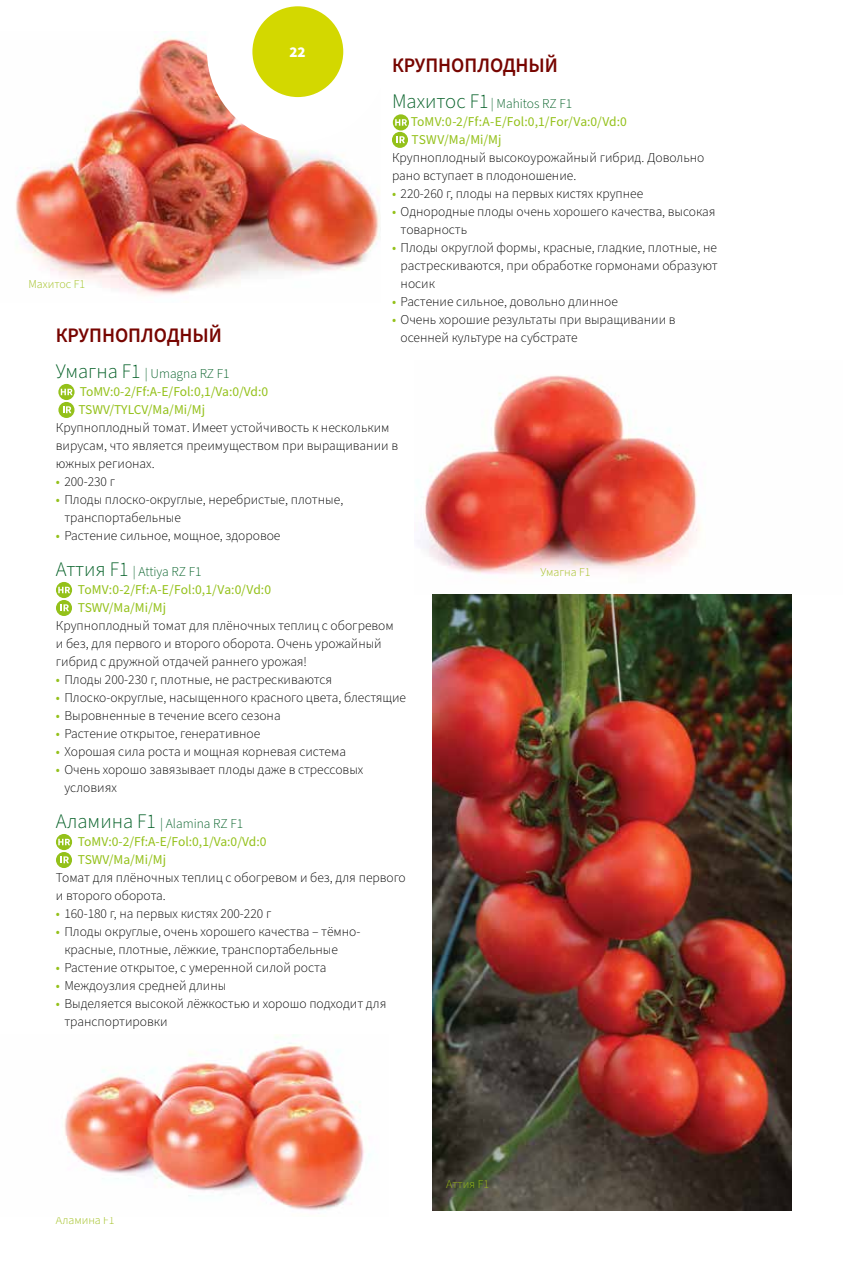
<style>
.page{position:relative;width:847px;height:1263px;background:#fff}
.page>*{position:absolute;margin:0;border:0;box-sizing:border-box;transform-origin:0 0}
.t1{font:600 20.7px "Source Sans Pro";color:#770500;scale:.95 1}
.t2{font:900 15px "Source Sans Pro";color:#fff}
.t3{font:300 13.5px/18px "Source Sans Pro";color:#000}
.t4{font:13.5px/18px "Source Sans Pro";color:#94c11a}
.t5{font:300 12px "Source Sans Pro";color:#9dbd16}
.s1{font-weight:300;font-size:20.7px;color:#005e24}
.s2{font-weight:300;color:#005e24}
.s3{font-weight:400;color:#94c11a}
</style>
<div class="page">
<svg style="left:58px;top:384px;width:16px;height:16px"></svg>
<svg style="left:61px;top:389px;width:12px;height:6px"></svg>
<svg style="left:58px;top:402px;width:16px;height:16px"></svg>
<svg style="left:63px;top:406px;width:8px;height:7px"></svg>
<svg style="left:56px;top:582px;width:16px;height:16px"></svg>
<svg style="left:58px;top:587px;width:12px;height:6px"></svg>
<div style="left:56px;top:600px;width:16px;height:16px;background:#94c11a;border-radius:50%"></div>
<svg style="left:60px;top:604px;width:9px;height:7px"></svg>
<svg style="left:56px;top:834px;width:16px;height:16px"></svg>
<svg style="left:58px;top:839px;width:12px;height:6px"></svg>
<div style="left:56px;top:852px;width:16px;height:16px;background:#94c11a;border-radius:50%"></div>
<svg style="left:60px;top:856px;width:9px;height:7px"></svg>
<img style="left:15px;top:35px;width:365px;height:260px">
<svg style="left:207px;top:6px;width:173px;height:136px"></svg>
<div style="left:252px;top:6px;width:91px;height:91px;background:#d3d800;border-radius:50%"></div>
<img style="left:418px;top:375px;width:284px;height:199px">
<img style="left:432px;top:594px;width:358px;height:616px">
<svg style="left:392px;top:114px;width:17px;height:17px"></svg>
<svg style="left:395px;top:119px;width:12px;height:7px"></svg>
<div style="left:392px;top:132px;width:16px;height:16px;background:#94c11a;border-radius:50%"></div>
<svg style="left:396px;top:136px;width:9px;height:7px"></svg>
<img style="left:64px;top:1035px;width:307px;height:175px">
<p class="t2" style="left:289px;top:42px;width:18px">22</p>
<h1 class="t1" style="left:392px;top:51px;width:176px">КРУПНОПЛОДНЫЙ</h1>
<p class="t4" style="left:410px;top:95px;width:218px;text-indent:-19px"><span class="s1">Махитос F1</span> <span class="s2">| Mahitos RZ F1<br></span>ToMV:0-2/Ff:A-E/Fol:0,1/For/Va:0/Vd:0<br>TSWV/Ma/Mi/Mj</p>
<p class="t3" style="left:392px;top:149px;width:314px">Крупноплодный высокоурожайный гибрид. Довольно рано вступает в плодоношение.</p>
<p class="t3" style="left:392px;top:185px;width:252px"><span class="s3">•</span> 220-260 г, плоды на первых кистях крупнее</p>
<p class="t3" style="left:400px;top:203px;width:316px;text-indent:-9px"><span class="s3">•</span> Однородные плоды очень хорошего качества, высокая товарность</p>
<p class="t3" style="left:400px;top:239px;width:318px;text-align:justify;text-indent:-9px"><span class="s3">•</span> Плоды округлой формы, красные, гладкие, плотные, не растрескиваются, при обработке гормонами образуют носик</p>
<p class="t3" style="left:392px;top:293px;width:227px"><span class="s3">•</span> Растение сильное, довольно длинное</p>
<p class="t3" style="left:400px;top:311px;width:276px;text-indent:-9px"><span class="s3">•</span> Очень хорошие результаты при выращивании в осенней культуре на субстрате</p>
<p class="t5" style="left:28px;top:276px;width:58px">Махитос F1</p>
<h1 class="t1" style="left:56px;top:321px;width:176px">КРУПНОПЛОДНЫЙ</h1>
<p class="t4" style="left:78px;top:365px;width:191px;text-indent:-23px"><span class="s1">Умагна F1</span> <span class="s2">| Umagna RZ F1<br></span>ToMV:0-2/Ff:A-E/Fol:0,1/Va:0/Vd:0<br>TSWV/TYLCV/Ma/Mi/Mj</p>
<p class="t3" style="left:56px;top:419px;width:343px">Крупноплодный томат. Имеет устойчивость к нескольким вирусам, что является преимуществом при выращивании в южных регионах.</p>
<p class="t3" style="left:56px;top:473px;width:61px"><span class="s3">•</span> 200-230 г</p>
<p class="t3" style="left:64px;top:491px;width:280px;text-indent:-9px"><span class="s3">•</span> Плоды плоско-округлые, неребристые, плотные, транспортабельные</p>
<p class="t3" style="left:56px;top:527px;width:226px"><span class="s3">•</span> Растение сильное, мощное, здоровое</p>
<p class="t4" style="left:78px;top:563px;width:194px;text-indent:-22px"><span class="s1">Аттия F1</span> <span class="s2">| Attiya RZ F1<br></span>ToMV:0-2/Ff:A-E/Fol:0,1/Va:0/Vd:0<br>TSWV/Ma/Mi/Mj</p>
<p class="t3" style="left:56px;top:617px;width:339px">Крупноплодный томат для плёночных теплиц с обогревом и без, для первого и второго оборота. Очень урожайный гибрид с дружной отдачей раннего урожая!</p>
<p class="t3" style="left:56px;top:671px;width:278px"><span class="s3">•</span> Плоды 200-230 г, плотные, не растрескиваются</p>
<p class="t3" style="left:56px;top:689px;width:351px"><span class="s3">•</span> Плоско-округлые, насыщенного красного цвета, блестящие</p>
<p class="t3" style="left:56px;top:707px;width:226px"><span class="s3">•</span> Выровненные в течение всего сезона</p>
<p class="t3" style="left:56px;top:725px;width:206px"><span class="s3">•</span> Растение открытое, генеративное</p>
<p class="t3" style="left:56px;top:743px;width:291px"><span class="s3">•</span> Хорошая сила роста и мощная корневая система</p>
<p class="t3" style="left:64px;top:761px;width:300px;text-indent:-9px"><span class="s3">•</span> Очень хорошо завязывает плоды даже в стрессовых условиях</p>
<p class="t4" style="left:78px;top:815px;width:190px;text-indent:-22px"><span class="s1">Аламина F1</span> <span class="s2">| Alamina RZ F1<br></span>ToMV:0-2/Ff:A-E/Fol:0,1/Va:0/Vd:0<br>TSWV/Ma/Mi/Mj</p>
<p class="t3" style="left:56px;top:869px;width:351px">Томат для плёночных теплиц с обогревом и без, для первого и второго оборота.</p>
<p class="t3" style="left:56px;top:905px;width:217px"><span class="s3">•</span> 160-180 г, на первых кистях 200-220 г</p>
<p class="t3" style="left:64px;top:923px;width:297px;text-indent:-9px"><span class="s3">•</span> Плоды округлые, очень хорошего качества – тёмно&shy;красные, плотные, лёжкие, транспортабельные</p>
<p class="t3" style="left:56px;top:959px;width:272px"><span class="s3">•</span> Растение открытое, с умеренной силой роста</p>
<p class="t3" style="left:56px;top:977px;width:172px"><span class="s3">•</span> Междоузлия средней длины</p>
<p class="t3" style="left:64px;top:995px;width:323px;text-indent:-9px"><span class="s3">•</span> Выделяется высокой лёжкостью и хорошо подходит для транспортировки</p>
<p class="t5" style="left:540px;top:564px;width:51px">Умагна F1</p>
<p class="t5" style="left:56px;top:1212px;width:60px">Аламина F1</p>
<p class="t5" style="left:446px;top:1176px;width:44px">Аттия F1</p>
</div>
